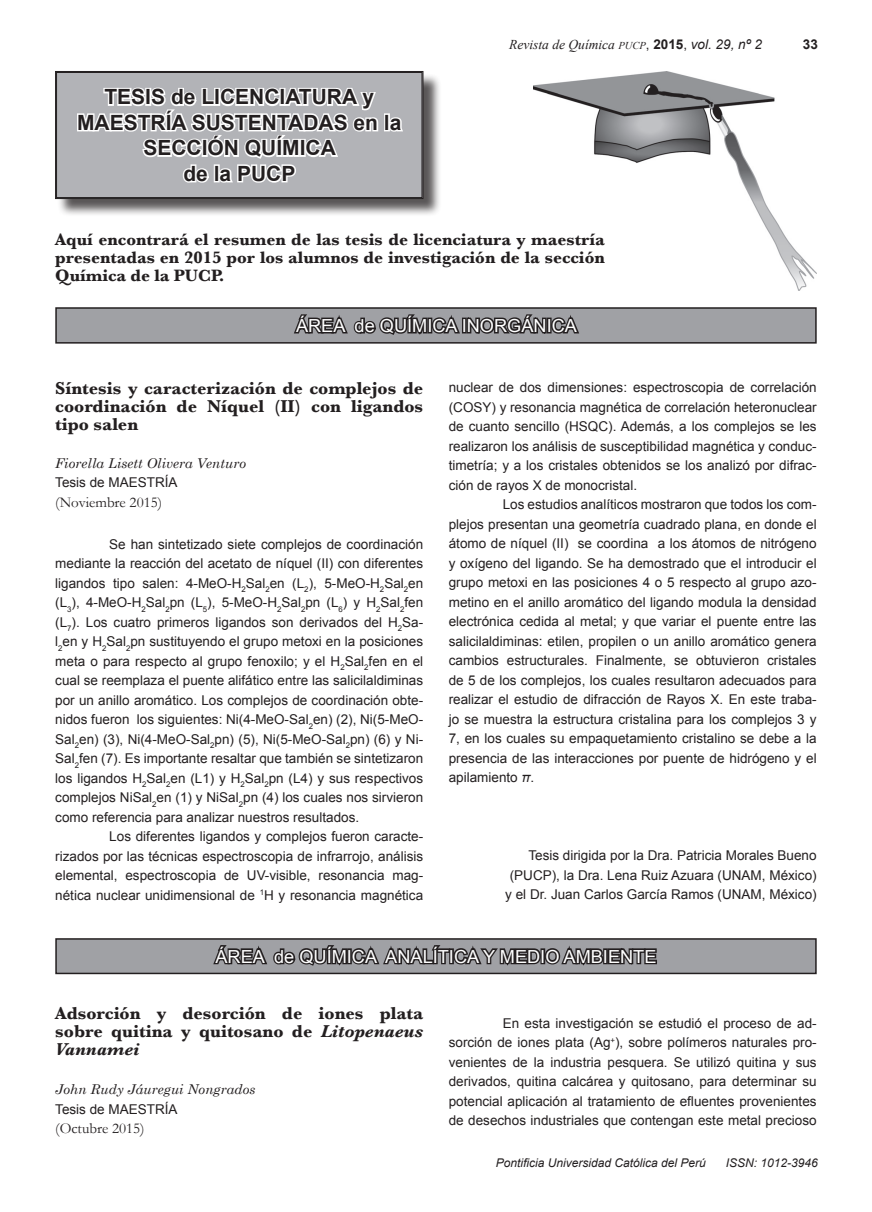
<style>
.page{position:relative;width:872px;height:1212px;background:#fff}
.page>*{position:absolute;margin:0;border:0;box-sizing:border-box;transform-origin:0 0}
.t1{font:700 21px/25.5px "Arial";color:#231f20;text-align:center}
.titulo_interno{font:700 18px/18px "Baskerville";color:#231f20;text-align:justify}
.t2{font:18px "Arial";color:#fff}
.Resumen_abstract{font:700 17.25px/18px "Baskerville";color:#231f20;text-align:justify}
.Bibliografía{font:15px "Garamond";color:#231f20}
.t3{font:13.5px/19.5px "Arial";color:#231f20;text-align:justify}
.biografía{font:italic 13.5px "Century Schoolbook";color:#231f20}
.t4{font:italic 13.5px "Times New Roman";color:#231f20}
.t5{font:700 13.5px "Arial";color:#231f20}
.t6{font:italic 12px "Arial";color:#231f20}
.s1{font-size:10.5px}
.s2{font-family:"Arial";font-style:normal}
.s3{font-family:"Arial";font-weight:700;font-style:normal}
.s4{font-family:"Arial"}
.s5{font-style:italic}
</style>
<div class="page">
<div style="left:58px;top:74px;width:384px;height:143px;background:#231f20;opacity:.75"></div>
<svg style="left:55px;top:71px;width:368px;height:128px"></svg>
<div style="left:56px;top:72px;width:366px;height:126px;border:1px solid #231f20"></div>
<img style="left:533px;top:71px;width:283px;height:220px">
<div style="left:56px;top:308px;width:760px;height:35px;background:#a0a1a5"></div>
<svg style="left:294px;top:314px;width:285px;height:21px"></svg>
<div style="left:55px;top:307px;width:761px;height:37px;border:2px solid #231f20"></div>
<div style="left:56px;top:939px;width:760px;height:34px;background:#a0a1a5"></div>
<svg style="left:213px;top:945px;width:444px;height:21px"></svg>
<div style="left:55px;top:938px;width:761px;height:36px;border:2px solid #231f20"></div>
<p class="t1" style="left:77px;top:85px;width:326px">TESIS de LICENCIATURA y<br>MAESTRÍA SUSTENTADAS en la<br>SECCIÓN QUÍMICA</p>
<p class="t1" style="left:183px;top:161px;width:114px">de la PUCP</p>
<p class="t4" style="left:509px;top:35px;width:254px">Revista de Química <span class="s1">PUCP</span><span class="s2">,</span> <span class="s3">2015</span><span class="s2">,</span> <span class="s4">vol. 29, nº 2</span></p>
<p class="t5" style="left:803px;top:35px;width:17px">33</p>
<p class="Resumen_abstract" style="left:55px;top:231px;width:551px">Aquí encontrará el resumen de las tesis de licenciatura y maestría presentadas en 2015 por los alumnos de investigación de la sección Química de la PUCP.</p>
<p class="t2" style="left:296px;top:314px;width:282px">ÁREA de QUÍMICA INORGÁNICA</p>
<p class="titulo_interno" style="left:55px;top:380px;width:369px">Síntesis y caracterización de complejos de coordinación de Níquel (II) con ligandos tipo salen</p>
<p class="biografía" style="left:55px;top:453px;width:192px">Fiorella Lisett Olivera Venturo</p>
<p class="t3" style="left:55px;top:473px;width:124px">Tesis de MAESTRÍA</p>
<p class="Bibliografía" style="left:55px;top:492px;width:108px">(Noviembre 2015)</p>
<p class="t3" style="left:55px;top:534px;width:369px;text-indent:54px">Se han sintetizado siete complejos de coordinación mediante la reacción del acetato de níquel (II) con diferentes ligandos tipo salen: 4-MeO-H<sub>2</sub>Sal<sub>2</sub>en (L<sub>2</sub>), 5-MeO-H<sub>2</sub>Sal<sub>2</sub>en (L<sub>3</sub>), 4-MeO-H<sub>2</sub>Sal<sub>2</sub>pn (L<sub>5</sub>), 5-MeO-H<sub>2</sub>Sal<sub>2</sub>pn (L<sub>6</sub>) y H<sub>2</sub>Sal<sub>2</sub>fen (L<sub>7</sub>). Los cuatro primeros ligandos son derivados del H<sub>2</sub>Sa&shy;l<sub>2</sub>en y H<sub>2</sub>Sal<sub>2</sub>pn sustituyendo el grupo metoxi en la posiciones meta o para respecto al grupo fenoxilo; y el H<sub>2</sub>Sal<sub>2</sub>fen en el cual se reemplaza el puente alifático entre las salicilaldiminas por un anillo aromático. Los complejos de coordinación obte&shy;nidos fueron los siguientes: Ni(4-MeO-Sal<sub>2</sub>en) (2), Ni(5-MeO-Sal<sub>2</sub>en) (3), Ni(4-MeO-Sal<sub>2</sub>pn) (5), Ni(5-MeO-Sal<sub>2</sub>pn) (6) y Ni-Sal<sub>2</sub>fen (7). Es importante resaltar que también se sintetizaron los ligandos H<sub>2</sub>Sal<sub>2</sub>en (L1) y H<sub>2</sub>Sal<sub>2</sub>pn (L4) y sus respectivos complejos NiSal<sub>2</sub>en (1) y NiSal<sub>2</sub>pn (4) los cuales nos sirvieron como referencia para analizar nuestros resultados.</p>
<p class="t3" style="left:55px;top:827px;width:369px;text-indent:54px">Los diferentes ligandos y complejos fueron caracte&shy;rizados por las técnicas espectroscopia de infrarrojo, análisis elemental, espectroscopia de UV-visible, resonancia mag&shy;nética nuclear unidimensional de <sup>1</sup>H y resonancia magnética</p>
<p class="t3" style="left:449px;top:378px;width:369px">nuclear de dos dimensiones: espectroscopia de correlación (COSY) y resonancia magnética de correlación heteronuclear de cuanto sencillo (HSQC). Además, a los complejos se les realizaron los análisis de susceptibilidad magnética y conduc&shy;timetría; y a los cristales obtenidos se los analizó por difrac&shy;ción de rayos X de monocristal.</p>
<p class="t3" style="left:449px;top:495px;width:369px;text-indent:54px">Los estudios analíticos mostraron que todos los com&shy;plejos presentan una geometría cuadrado plana, en donde el átomo de níquel (II) se coordina a los átomos de nitrógeno y oxígeno del ligando. Se ha demostrado que el introducir el grupo metoxi en las posiciones 4 o 5 respecto al grupo azo&shy;metino en el anillo aromático del ligando modula la densidad electrónica cedida al metal; y que variar el puente entre las salicilaldiminas: etilen, propilen o un anillo aromático genera cambios estructurales. Finalmente, se obtuvieron cristales de 5 de los complejos, los cuales resultaron adecuados para realizar el estudio de difracción de Rayos X. En este traba&shy;jo se muestra la estructura cristalina para los complejos 3 y 7, en los cuales su empaquetamiento cristalino se debe a la presencia de las interacciones por puente de hidrógeno y el apilamiento <span class="s5">π</span>.</p>
<p class="t3" style="left:510px;top:846px;width:308px;text-align:right">Tesis dirigida por la Dra. Patricia Morales Bueno (PUCP), la Dra. Lena Ruiz Azuara (UNAM, México)</p>
<p class="t3" style="left:505px;top:885px;width:313px">y el Dr. Juan Carlos García Ramos (UNAM, México)</p>
<p class="t2" style="left:215px;top:944px;width:442px">ÁREA de QUÍMICA ANALÍTICA Y MEDIO AMBIENTE</p>
<p class="titulo_interno" style="left:55px;top:1004px;width:369px">Adsorción y desorción de iones plata sobre quitina y quitosano de <span class="s5">Litopenaeus Vannamei</span></p>
<p class="biografía" style="left:55px;top:1079px;width:202px">John Rudy Jáuregui Nongrados</p>
<p class="t3" style="left:55px;top:1099px;width:124px">Tesis de MAESTRÍA</p>
<p class="Bibliografía" style="left:55px;top:1118px;width:91px">(Octubre 2015)</p>
<p class="t3" style="left:449px;top:1013px;width:369px;text-indent:54px">En esta investigación se estudió el proceso de ad&shy;sorción de iones plata (Ag<sup>+</sup>), sobre polímeros naturales pro&shy;venientes de la industria pesquera. Se utilizó quitina y sus derivados, quitina calcárea y quitosano, para determinar su potencial aplicación al tratamiento de efluentes provenientes de desechos industriales que contengan este metal precioso</p>
<p class="t6" style="left:495px;top:1155px;width:212px">Pontificia Universidad Católica del Perú</p>
<p class="t6" style="left:726px;top:1155px;width:94px">ISSN: 1012-3946</p>
</div>
